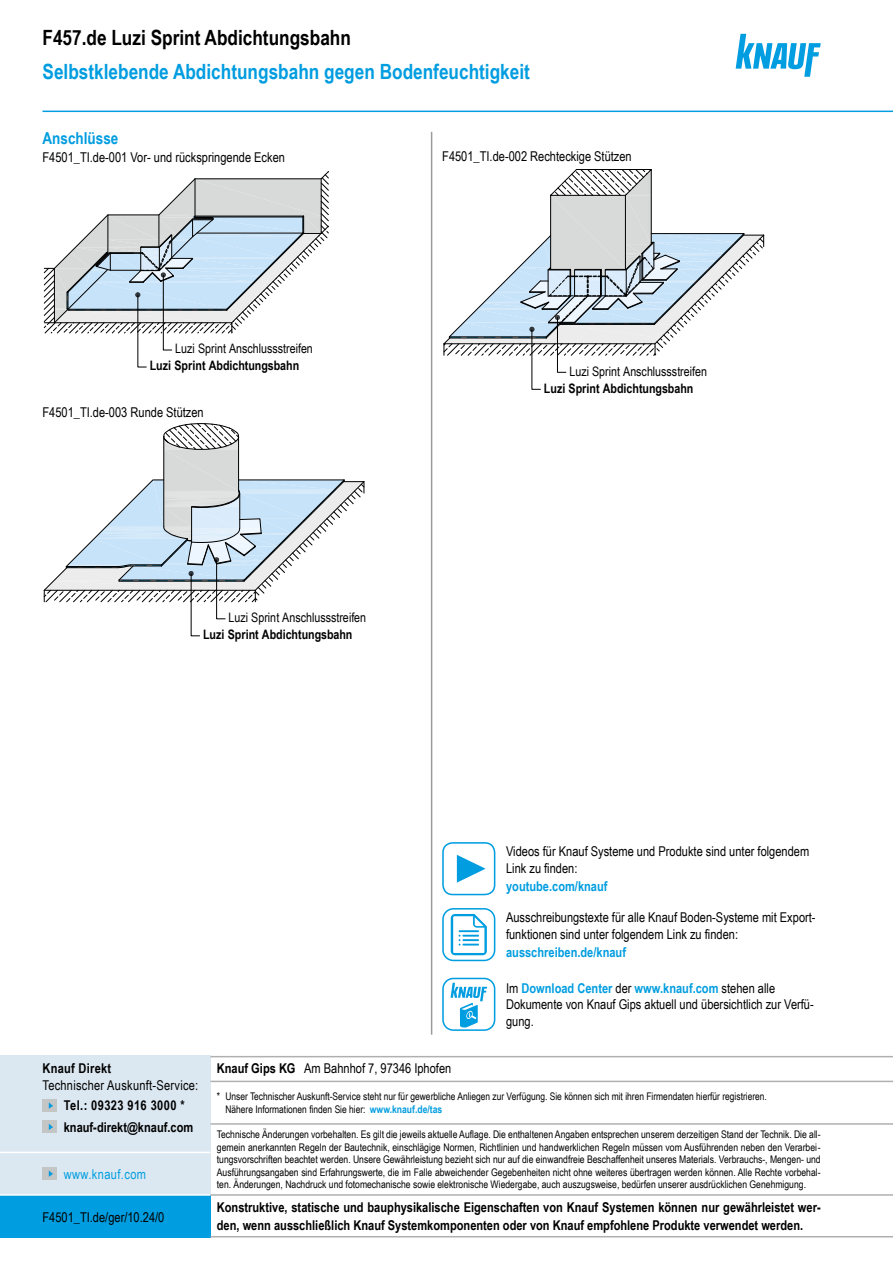
<style>
.page{position:relative;width:893px;height:1263px;background:#fff}
.page>*{position:absolute;margin:0;border:0;box-sizing:border-box;transform-origin:0 0}
.Ue2_Kopf_TI{font:700 21px "Arial Narrow";color:#009de0}
.Ue1_Kopf_TI{font:700 21px "Arial Narrow";color:#000}
.Ue3_11cyan_TI{font:700 16.5px "Arial Narrow";color:#009de0}
.Text_TI{font:13.5px/16.5px "Arial Narrow";color:#000}
.t1{font:700 13.5px/18px "Arial Narrow";color:#000}
.t2{font:700 13.5px "Arial Narrow";color:#009de0}
.Text_TI-2{font:13.5px "Arial Narrow";letter-spacing:.02em;color:#000}
.t3{font:700 13.5px "Arial Narrow";letter-spacing:.03em;color:#000}
.t4{font:13.5px "Arial Narrow";letter-spacing:.03em;color:#009de0}
.t5{font:700 13.5px "Arial Narrow";letter-spacing:.02em;color:#000}
.t6{font:13.05px/17px "Arial Narrow";color:#000}
.t7{font:10.5px/12.6px "Arial Narrow";color:#000;text-align:justify}
.s1{font-weight:700}
.s2{font-weight:700;color:#009de0}
</style>
<div class="page">
<svg style="left:736px;top:34px;width:85px;height:43px"></svg>
<hr style="left:43px;top:111px;width:850px;height:1px;background:#009de0">
<hr style="left:431px;top:132px;width:1px;height:903px;background:#9b9b9b">
<div style="left:0;top:1195px;width:210px;height:42px;background:#009de0"></div>
<div style="left:0;top:1056px;width:210px;height:139px;background:#dce8f1"></div>
<div style="left:43px;top:1167px;width:14px;height:13px;background:#c4c5c5"></div>
<svg style="left:49px;top:1170px;width:4px;height:7px"></svg>
<hr style="left:210px;top:1123px;width:683px;height:2px;background:#b0b0b1">
<div style="left:43px;top:1120px;width:14px;height:13px;background:#c4c5c5"></div>
<svg style="left:49px;top:1124px;width:4px;height:6px"></svg>
<div style="left:43px;top:1099px;width:14px;height:13px;background:#c4c5c5"></div>
<svg style="left:49px;top:1102px;width:4px;height:7px"></svg>
<hr style="left:0;top:1194px;width:210px;height:2px;background:#fff">
<hr style="left:0;top:1152px;width:210px;height:1px;background:#fff">
<hr style="left:210px;top:1194px;width:683px;height:2px;background:#b0b0b1">
<hr style="left:210px;top:1236px;width:683px;height:1px;background:#b0b0b1">
<hr style="left:210px;top:1056px;width:683px;height:1px;background:#b0b0b1">
<hr style="left:210px;top:1081px;width:683px;height:1px;background:#b0b0b1">
<div style="left:442px;top:978px;width:53px;height:53px;border:2px solid #009ee1;border-radius:10px"></div>
<svg style="left:450px;top:983px;width:37px;height:45px"></svg>
<div style="left:442px;top:842px;width:53px;height:53px;border:2px solid #009de0;border-radius:10px"></div>
<svg style="left:457px;top:855px;width:29px;height:28px"></svg>
<div style="left:442px;top:908px;width:53px;height:53px;border:2px solid #009ee1;border-radius:10px"></div>
<svg style="left:451px;top:914px;width:36px;height:41px"></svg>
<svg style="left:44px;top:171px;width:285px;height:196px"></svg>
<svg style="left:443px;top:169px;width:321px;height:221px"></svg>
<svg style="left:44px;top:423px;width:321px;height:213px"></svg>
<p class="Ue1_Kopf_TI" style="left:43px;top:22px;width:310px">F457.de Luzi Sprint Abdichtungsbahn</p>
<p class="Ue2_Kopf_TI" style="left:43px;top:56px;width:489px">Selbstklebende Abdichtungsbahn gegen Bodenfeuchtigkeit</p>
<p class="Ue3_11cyan_TI" style="left:43px;top:125px;width:77px">Anschlüsse</p>
<p class="Text_TI" style="left:43px;top:148px;width:244px">F4501_TI.de-001 Vor- und rückspringende Ecken</p>
<p class="t6" style="left:150px;top:340px;width:165px;text-indent:26px">Luzi Sprint Anschlussstreifen<br><span class="s1">Luzi Sprint Abdichtungsbahn</span></p>
<p class="Text_TI" style="left:43px;top:404px;width:163px">F4501_TI.de-003 Runde Stützen</p>
<p class="t6" style="left:203px;top:609px;width:165px;text-indent:26px">Luzi Sprint Anschlussstreifen<br><span class="s1">Luzi Sprint Abdichtungsbahn</span></p>
<p class="Text_TI" style="left:442px;top:148px;width:191px">F4501_TI.de-002 Rechteckige Stützen</p>
<p class="t6" style="left:544px;top:362px;width:165px;text-indent:26px">Luzi Sprint Anschlussstreifen<br><span class="s1">Luzi Sprint Abdichtungsbahn</span></p>
<p class="Text_TI" style="left:506px;top:843px;width:305px">Videos für Knauf Systeme und Produkte sind unter folgendem<br>Link zu finden:</p>
<p class="t2" style="left:506px;top:876px;width:103px">youtube.com/knauf</p>
<p class="Text_TI" style="left:506px;top:909px;width:311px">Ausschreibungstexte für alle Knauf Boden-Systeme mit Export&shy;funktionen sind unter folgendem Link zu finden:</p>
<p class="t2" style="left:506px;top:942px;width:121px">ausschreiben.de/knauf</p>
<p class="Text_TI" style="left:506px;top:979px;width:309px">Im <span class="s2">Download Center</span> der <span class="s2">www.knauf.com</span> stehen alle<br>Dokumente von Knauf Gips aktuell und übersichtlich zur Verfü&shy;gung.</p>
<p class="t5" style="left:43px;top:1058px;width:70px">Knauf Direkt</p>
<p class="Text_TI-2" style="left:43px;top:1075px;width:157px">Technischer Auskunft-Service:</p>
<p class="t1" style="left:64px;top:1117px;width:131px">knauf-direkt@knauf.com</p>
<p class="t4" style="left:64px;top:1164px;width:84px">www.knauf.com</p>
<p class="t3" style="left:64px;top:1095px;width:122px">Tel.: 09323 916 3000 *</p>
<p class="Text_TI" style="left:43px;top:1208px;width:123px">F4501_TI.de/ger/10.24/0</p>
<p class="Text_TI" style="left:217px;top:1060px;width:236px"><span class="s1">Knauf Gips KG</span> Am Bahnhof 7, 97346 Iphofen</p>
<p class="t7" style="left:217px;top:1089px;width:552px">* Unser Technischer Auskunft-Service steht nur für gewerbliche Anliegen zur Verfügung. Sie können sich mit ihren Firmendaten hierfür registrieren.</p>
<p class="t7" style="left:225px;top:1103px;width:218px">Nähere Informationen finden Sie hier: <span class="s2">www.knauf.de/tas</span></p>
<p class="t7" style="left:217px;top:1127px;width:605px">Technische Änderungen vorbehalten. Es gilt die jeweils aktuelle Auflage. Die enthaltenen Angaben entsprechen unserem derzeitigen Stand der Technik. Die all&shy;gemein anerkannten Regeln der Bautechnik, einschlägige Normen, Richtlinien und handwerklichen Regeln müssen vom Ausführenden neben den Verarbei&shy;tungsvorschriften beachtet werden. Unsere Gewährleistung bezieht sich nur auf die einwandfreie Beschaffenheit unseres Materials. Verbrauchs-, Mengen- und Ausführungsangaben sind Erfahrungswerte, die im Falle abweichender Gegebenheiten nicht ohne weiteres übertragen werden können. Alle Rechte vorbehal&shy;ten. Änderungen, Nachdruck und fotomechanische sowie elektronische Wiedergabe, auch auszugsweise, bedürfen unserer ausdrücklichen Genehmigung.</p>
<p class="t1" style="left:217px;top:1197px;width:605px">Konstruktive, statische und bauphysikalische Eigenschaften von Knauf Systemen können nur gewährleistet wer&shy;den, wenn ausschließlich Knauf Systemkomponenten oder von Knauf empfohlene Produkte verwendet werden.</p>
</div>
